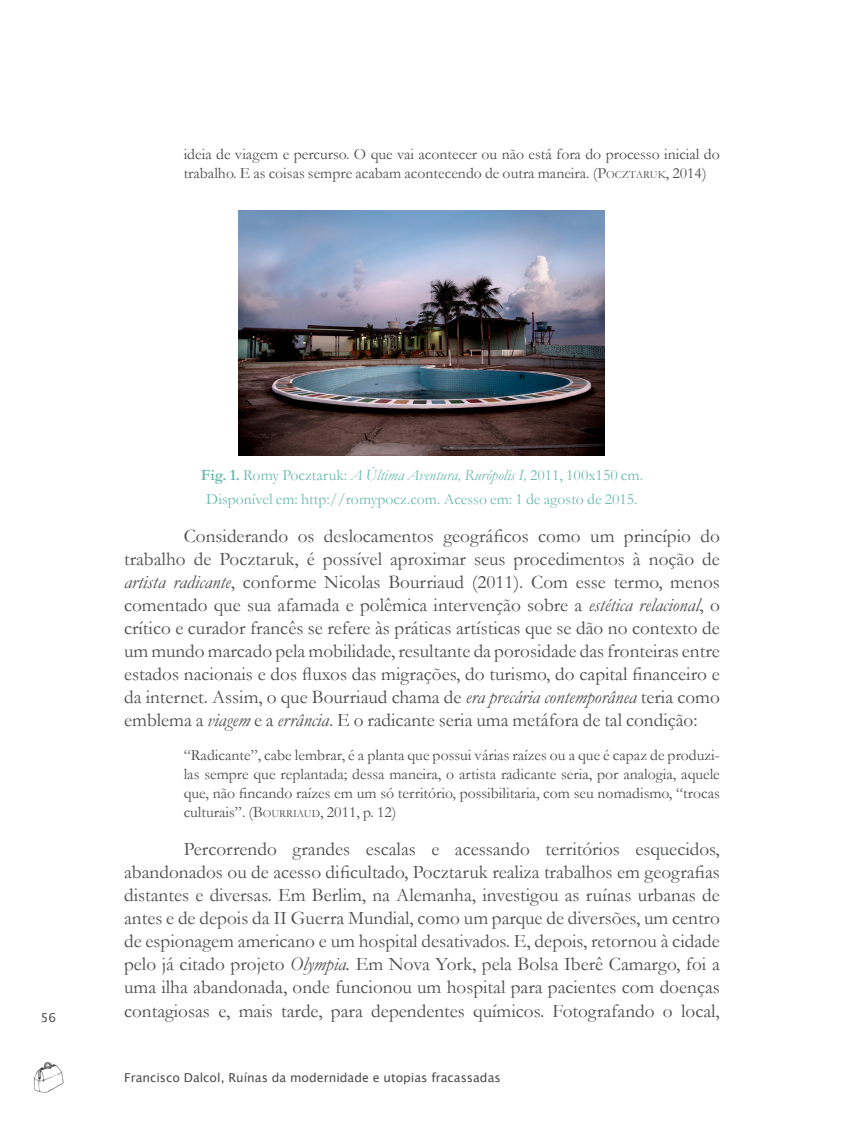
<style>
.page{position:relative;width:844px;height:1141px;background:#fff}
.page>*{position:absolute;margin:0;border:0;box-sizing:border-box;transform-origin:0 0}
.t1{font:19.25px/23.1px "Garamond";color:#4b4c4d;text-align:justify}
.t2{font:15.75px/18.9px "Garamond";color:#4b4c4d}
.t3{font:15.75px "Garamond";color:#6fbaaf}
.t4{font:12.25px "Lucida Sans Unicode";color:#4b4c4d}
.s1{font-style:inherit}
.s2{font-size:11.03px}
.s3{font-weight:700}
.s4{font-style:italic}
</style>
<div class="page">
<img style="left:33px;top:1062px;width:31px;height:31px">
<img style="left:239px;top:211px;width:365px;height:245px">
<p class="t2" style="left:184px;top:144px;width:537px">ideia de viagem e percurso. O que vai acontecer ou não está fora do processo inicial do trabalho. E as coisas sempre acabam acontecendo de outra maneira. (<span class="s1">P</span><span class="s2">OCZTARUK</span>, 2014)</p>
<p class="t4" style="left:41px;top:1008px;width:17px">56</p>
<p class="t3" style="left:201px;top:465px;width:443px"><span class="s3">Fig. 1.</span> Romy Pocztaruk: <span class="s4">A Última Aventura, Rurópolis I,</span> 2011, 100x150 cm.</p>
<p class="t3" style="left:206px;top:488px;width:433px">Disponível em: http://romypocz.com. Acesso em: 1 de agosto de 2015.</p>
<p class="t1" style="left:124px;top:523px;width:597px;text-indent:60px">Considerando os deslocamentos geográficos como um princípio do trabalho de Pocztaruk, é possível aproximar seus procedimentos à noção de <span class="s4">artista radicante</span>, conforme Nicolas Bourriaud (2011). Com esse termo, menos comentado que sua afamada e polêmica intervenção sobre a <span class="s4">estética relacional</span>, o crítico e curador francês se refere às práticas artísticas que se dão no contexto de um mundo marcado pela mobilidade, resultante da porosidade das fronteiras entre estados nacionais e dos fluxos das migrações, do turismo, do capital financeiro e da internet. Assim, o que Bourriaud chama de <span class="s4">era precária contemporânea</span> teria como emblema a <span class="s4">viagem</span> e a <span class="s4">errância</span>. E o radicante seria uma metáfora de tal condição:</p>
<p class="t2" style="left:184px;top:745px;width:537px;text-align:justify">“Radicante”, cabe lembrar, é a planta que possui várias raízes ou a que é capaz de produzi&shy;las sempre que replantada; dessa maneira, o artista radicante seria, por analogia, aquele que, não fincando raízes em um só território, possibilitaria, com seu nomadismo, “trocas culturais”. (<span class="s1">B</span><span class="s2">OURRIAUD</span>, 2011, p. 12)</p>
<p class="t1" style="left:124px;top:837px;width:597px;text-indent:60px">Percorrendo grandes escalas e acessando territórios esquecidos, abandonados ou de acesso dificultado, Pocztaruk realiza trabalhos em geografias distantes e diversas. Em Berlim, na Alemanha, investigou as ruínas urbanas de antes e de depois da II Guerra Mundial, como um parque de diversões, um centro de espionagem americano e um hospital desativados. E, depois, retornou à cidade pelo já citado projeto <span class="s4">Olympia.</span> Em Nova York, pela Bolsa Iberê Camargo, foi a uma ilha abandonada, onde funcionou um hospital para pacientes com doenças contagiosas e, mais tarde, para dependentes químicos. Fotografando o local,</p>
<p class="t4" style="left:124px;top:1068px;width:378px">Francisco Dalcol, Ruínas da modernidade e utopias fracassadas</p>
</div>
